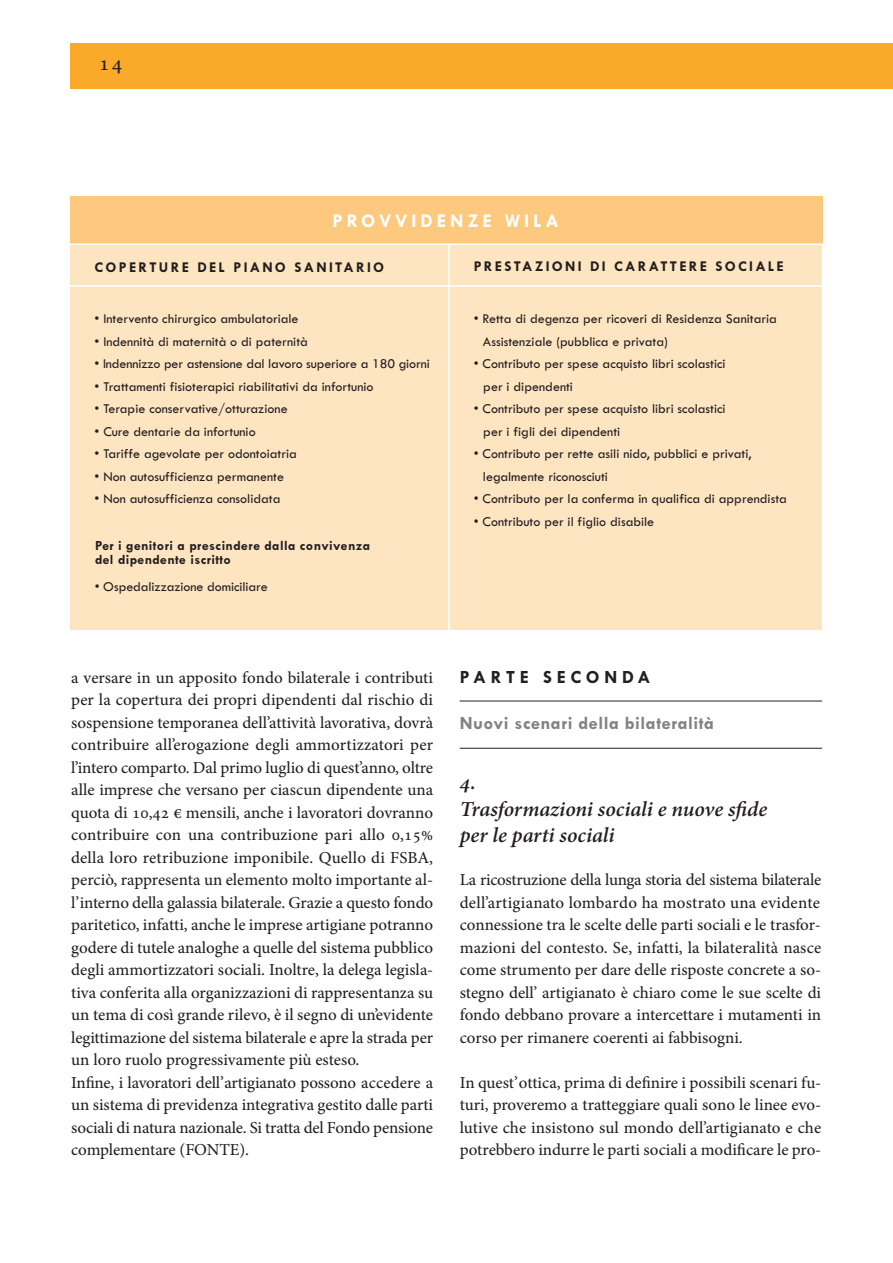
<style>
.page{position:relative;width:893px;height:1263px;background:#fff}
.page>*{position:absolute;margin:0;border:0;box-sizing:border-box;transform-origin:0 0}
.t1{font:italic 700 21px/26.2px "Adobe Hebrew";color:#231f20}
.t2{font:21px "Adobe Hebrew";color:#231f20}
.t3{font:700 19.5px "Tw Cen";letter-spacing:.2em;color:#fff}
.t4{font:700 18.75px "Tw Cen";letter-spacing:.025em;color:#808285}
.t5{font:700 18.75px "Tw Cen";letter-spacing:.25em;color:#231f20}
.t6{font:16.5px/22.5px "Adobe Hebrew";letter-spacing:-.005em;color:#231f20;text-align:justify}
.t7{font:700 15px "Tw Cen";letter-spacing:.15em;color:#231f20}
.t8{font:14.1px/22.5px "Tw Cen";color:#231f20}
.t9{font:700 14.1px/14.1px "Tw Cen";letter-spacing:.025em;color:#231f20}
</style>
<div class="page">
<div style="left:70px;top:235px;width:752px;height:395px;background:#fee5c2"></div>
<hr style="left:448px;top:223px;width:2px;height:411px;background:#fff">
<hr style="left:58px;top:285px;width:768px;height:2px;background:#fff">
<hr style="left:460px;top:748px;width:362px;height:1px;background:#231f20">
<hr style="left:460px;top:701px;width:362px;height:1px;background:#231f20">
<div style="left:70px;top:43px;width:823px;height:46px;background:#faa928"></div>
<div style="left:70px;top:196px;width:752px;height:48px;background:#fdc97e"></div>
<hr style="left:65px;top:243px;width:773px;height:2px;background:#fff">
<p class="t2" style="left:99px;top:51px;width:25px">14</p>
<p class="t3" style="left:333px;top:209px;width:228px">PROVVIDENZE WILA</p>
<p class="t7" style="left:95px;top:258px;width:291px">COPERTURE DEL PIANO SANITARIO</p>
<p class="t7" style="left:474px;top:257px;width:312px">PRESTAZIONI DI CARATTERE SOCIALE</p>
<p class="t8" style="left:95px;top:307px;width:206px">• Intervento chirurgico ambulatoriale</p>
<p class="t8" style="left:95px;top:330px;width:215px">• Indennità di maternità o di paternità</p>
<p class="t8" style="left:95px;top:352px;width:337px">• Indennizzo per astensione dal lavoro superiore a 180 giorni</p>
<p class="t8" style="left:95px;top:375px;width:281px">• Trattamenti fisioterapici riabilitativi da infortunio</p>
<p class="t8" style="left:95px;top:397px;width:195px">• Terapie conservative/otturazione</p>
<p class="t8" style="left:95px;top:420px;width:163px">• Cure dentarie da infortunio</p>
<p class="t8" style="left:95px;top:442px;width:204px">• Tariffe agevolate per odontoiatria</p>
<p class="t8" style="left:95px;top:465px;width:191px">• Non autosufficienza permanente</p>
<p class="t8" style="left:95px;top:487px;width:187px">• Non autosufficienza consolidata</p>
<p class="t9" style="left:95px;top:538px;width:277px">Per i genitori a prescindere dalla convivenza del dipendente iscritto</p>
<p class="t8" style="left:95px;top:576px;width:175px">• Ospedalizzazione domiciliare</p>
<p class="t8" style="left:483px;top:307px;width:295px;text-indent:-9px">• Retta di degenza per ricoveri di Residenza Sanitaria<br>Assistenziale (pubblica e privata)</p>
<p class="t8" style="left:483px;top:352px;width:244px;text-indent:-10px">• Contributo per spese acquisto libri scolastici per i dipendenti</p>
<p class="t8" style="left:483px;top:397px;width:244px;text-indent:-10px">• Contributo per spese acquisto libri scolastici per i figli dei dipendenti</p>
<p class="t8" style="left:483px;top:442px;width:270px;text-indent:-9px">• Contributo per rette asili nido, pubblici e privati, legalmente riconosciuti</p>
<p class="t8" style="left:474px;top:487px;width:315px">• Contributo per la conferma in qualifica di apprendista</p>
<p class="t8" style="left:474px;top:510px;width:182px">• Contributo per il figlio disabile</p>
<p class="t6" style="left:71px;top:666px;width:364px;text-align:left">a versare in un apposito fondo bilaterale i contributi per la copertura dei propri dipendenti dal rischio di sospensione temporanea dell’attività lavorativa, dovrà contribuire all’erogazione degli ammortizzatori per l’intero comparto. Dal primo luglio di quest’anno, oltre alle imprese che versano per ciascun dipendente una quota di 10,42 € mensili, anche i lavoratori dovranno contribuire con una contribuzione pari allo 0,15% della loro retribuzione imponibile. Quello di FSBA, perciò, rappresenta un elemento molto importante al&shy;l’interno della galassia bilaterale. Grazie a questo fondo paritetico, infatti, anche le imprese artigiane potranno godere di tutele analoghe a quelle del sistema pubblico degli ammortizzatori sociali. Inoltre, la delega legisla&shy;tiva conferita alla organizzazioni di rappresentanza su un tema di così grande rilevo, è il segno di un’evidente legittimazione del sistema bilaterale e apre la strada per un loro ruolo progressivamente più esteso.<br>Infine, i lavoratori dell’artigianato possono accedere a un sistema di previdenza integrativa gestito dalle parti sociali di natura nazionale. Si tratta del Fondo pensione complementare (FONTE).</p>
<p class="t5" style="left:460px;top:666px;width:192px">PARTE SECONDA</p>
<p class="t4" style="left:460px;top:712px;width:256px">Nuovi scenari della bilateralità</p>
<p class="t1" style="left:460px;top:769px;width:309px">4.<br>Trasformazioni sociali e nuove sfide per le parti sociali</p>
<p class="t6" style="left:460px;top:868px;width:363px">La ricostruzione della lunga storia del sistema bilaterale dell’artigianato lombardo ha mostrato una evidente connessione tra le scelte delle parti sociali e le trasfor&shy;mazioni del contesto. Se, infatti, la bilateralità nasce come strumento per dare delle risposte concrete a so&shy;stegno dell’ artigianato è chiaro come le sue scelte di fondo debbano provare a intercettare i mutamenti in corso per rimanere coerenti ai fabbisogni.</p>
<p class="t6" style="left:460px;top:1071px;width:363px">In quest’ottica, prima di definire i possibili scenari fu&shy;turi, proveremo a tratteggiare quali sono le linee evo&shy;lutive che insistono sul mondo dell’artigianato e che potrebbero indurre le parti sociali a modificare le pro-</p>
</div>
